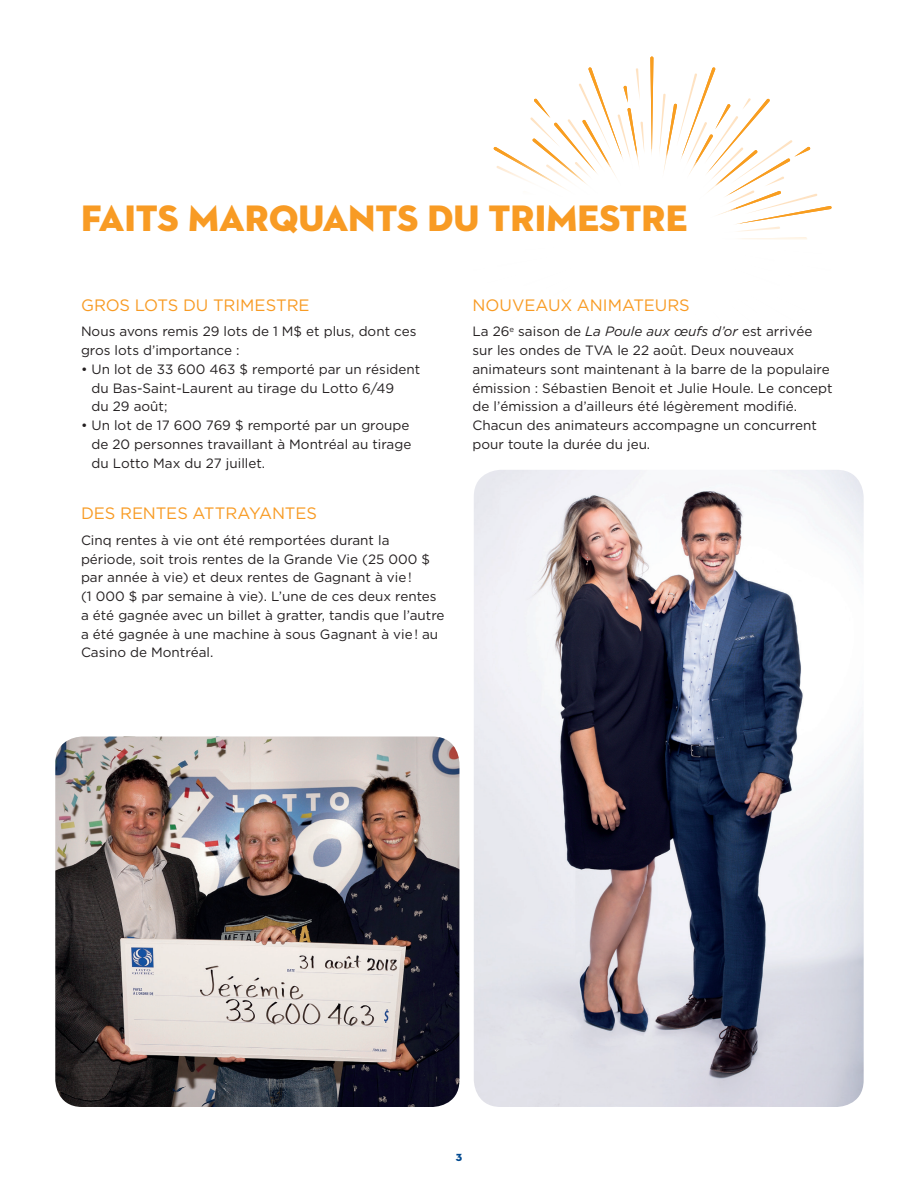
<style>
.page{position:relative;width:918px;height:1188px;background:#fff}
.page>*{position:absolute;margin:0;border:0;box-sizing:border-box;transform-origin:0 0}
.t1{font:37.5px "Neutraface 2 Display Titling";color:#f89b24}
.t2{font:16.5px "Gotham HTF";letter-spacing:-.005em;color:#f89b24}
.t3{font:13.5px/18.8px "Gotham HTF";color:#231f20}
.t4{font:10.5px "Neutraface 2 Display Titling";color:#014990}
.s1{font-style:italic}
</style>
<div class="page">
<svg style="left:493px;top:68px;width:329px;height:172px"></svg>
<img style="left:563px;top:150px;width:178px;height:90px">
<div style="left:31px;top:154px;width:707px;height:132px;background:#fff"></div>
<img style="left:474px;top:470px;width:390px;height:637px">
<img style="left:55px;top:736px;width:404px;height:371px">
<h1 class="t1" style="left:81px;top:195px;width:608px">FAITS MARQUANTS DU TRIMESTRE</h1>
<p class="t2" style="left:81px;top:296px;width:230px">GROS LOTS DU TRIMESTRE</p>
<p class="t3" style="left:81px;top:322px;width:337px">Nous avons remis 29 lots de 1 M$ et plus, dont ces gros lots d’importance :</p>
<p class="t3" style="left:92px;top:359px;width:330px;text-indent:-11px">• Un lot de 33 600 463 $ remporté par un résident du Bas-Saint-Laurent au tirage du Lotto 6/49<br>du 29 août;</p>
<p class="t3" style="left:92px;top:416px;width:321px;text-indent:-11px">• Un lot de 17 600 769 $ remporté par un groupe de 20 personnes travaillant à Montréal au tirage du Lotto Max du 27 juillet.</p>
<p class="t2" style="left:81px;top:504px;width:238px">DES RENTES ATTRAYANTES</p>
<p class="t3" style="left:81px;top:530px;width:365px">Cinq rentes à vie ont été remportées durant la période, soit trois rentes de la Grande Vie (25 000 $ par année à vie) et deux rentes de Gagnant à vie!<br>(1 000 $ par semaine à vie). L’une de ces deux rentes a été gagnée avec un billet à gratter, tandis que l’autre a été gagnée à une machine à sous Gagnant à vie! au Casino de Montréal.</p>
<p class="t2" style="left:472px;top:296px;width:219px">NOUVEAUX ANIMATEURS</p>
<p class="t3" style="left:472px;top:322px;width:362px">La 26<sup>e</sup> saison de <span class="s1">La Poule aux œufs d’or</span> est arrivée sur les ondes de TVA le 22 août. Deux nouveaux animateurs sont maintenant à la barre de la populaire émission : Sébastien Benoit et Julie Houle. Le concept de l’émission a d’ailleurs été légèrement modifié.<br>Chacun des animateurs accompagne un concurrent pour toute la durée du jeu.</p>
<p class="t4" style="left:456px;top:1151px;width:8px">3</p>
</div>
